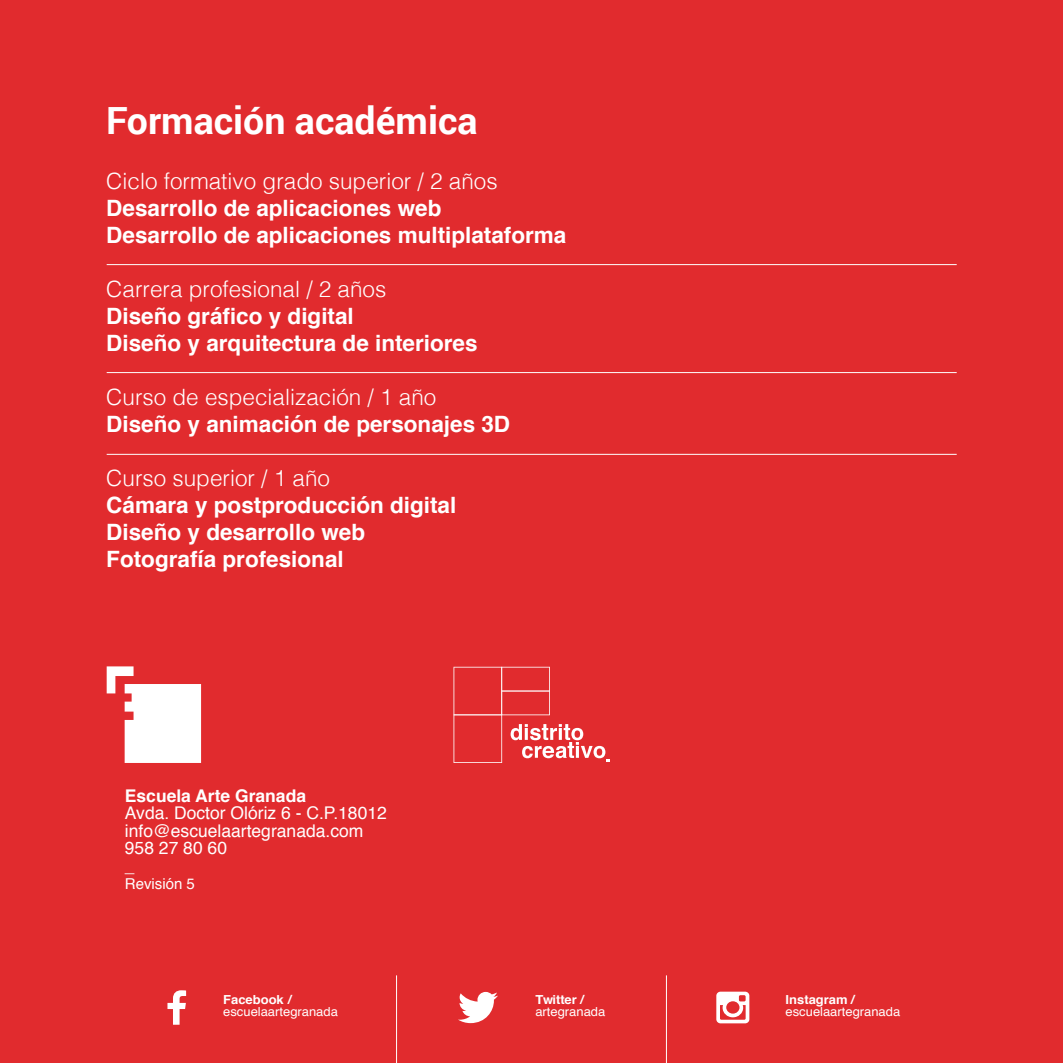
<style>
.page{position:relative;width:1063px;height:1063px;background:#e12b2e}
.page>*{position:absolute;margin:0;border:0;box-sizing:border-box;transform-origin:0 0}
.t1{font:700 37.5px "Roboto";color:#fff}
.t2{font:700 22.5px "Helvetica";color:#fff}
.t3{font:300 22.5px "Helvetica";color:#fff}
.t4{font:17.5px "Helvetica";color:#fff}
.t5{font:700 17.5px "Helvetica";color:#fff}
.t6{font:15px "Helvetica";color:#fff}
.t7{font:12.5px "Helvetica";color:#fff;scale:1.04 1}
.t8{font:700 12.5px "Helvetica";color:#fff;scale:1.04 1}
</style>
<div class="page">
<svg style="left:167px;top:990px;width:19px;height:35px"></svg>
<svg style="left:458px;top:992px;width:40px;height:31px"></svg>
<hr style="left:396px;top:975px;width:1px;height:88px;background:#fff">
<hr style="left:666px;top:975px;width:1px;height:88px;background:#fff">
<svg style="left:716px;top:992px;width:33px;height:31px"></svg>
<hr style="left:107px;top:264px;width:850px;height:1px;background:#fff">
<hr style="left:107px;top:372px;width:850px;height:1px;background:#fff">
<hr style="left:107px;top:454px;width:850px;height:1px;background:#fff">
<svg style="left:107px;top:666px;width:94px;height:97px"></svg>
<svg style="left:454px;top:667px;width:155px;height:96px"></svg>
<p class="t1" style="left:106px;top:94px;width:373px">Formación académica</p>
<p class="t3" style="left:106px;top:162px;width:393px">Ciclo formativo grado superior / 2 años</p>
<p class="t2" style="left:106px;top:190px;width:337px">Desarrollo de aplicaciones web</p>
<p class="t2" style="left:106px;top:217px;width:462px">Desarrollo de aplicaciones multiplataforma</p>
<p class="t3" style="left:106px;top:270px;width:282px">Carrera profesional / 2 años</p>
<p class="t2" style="left:106px;top:298px;width:249px">Diseño gráfico y digital</p>
<p class="t2" style="left:106px;top:325px;width:373px">Diseño y arquitectura de interiores</p>
<p class="t3" style="left:106px;top:378px;width:332px">Curso de especialización / 1 año</p>
<p class="t2" style="left:106px;top:406px;width:405px">Diseño y animación de personajes 3D</p>
<p class="t3" style="left:106px;top:459px;width:225px">Curso superior / 1 año</p>
<p class="t2" style="left:106px;top:487px;width:352px">Cámara y postproducción digital</p>
<p class="t2" style="left:106px;top:514px;width:260px">Diseño y desarrollo web</p>
<p class="t2" style="left:106px;top:541px;width:239px">Fotografía profesional</p>
<p class="t5" style="left:125px;top:781px;width:183px">Escuela Arte Granada</p>
<p class="t4" style="left:125px;top:800px;width:263px">Avda. Doctor Olóriz 6 - C.P.18012</p>
<p class="t4" style="left:125px;top:817px;width:240px">info@escuelaartegranada.com</p>
<p class="t4" style="left:125px;top:835px;width:104px">958 27 80 60</p>
<p class="t4" style="left:125px;top:852px;width:11px">_</p>
<p class="t6" style="left:125px;top:872px;width:72px">Revisión 5</p>
<p class="t8" style="left:223px;top:989px;width:67px">Facebook /</p>
<p class="t7" style="left:223px;top:1002px;width:112px">escuelaartegranada</p>
<p class="t8" style="left:535px;top:989px;width:48px">Twitter /</p>
<p class="t7" style="left:535px;top:1002px;width:69px">artegranada</p>
<p class="t8" style="left:786px;top:989px;width:68px">Instagram /</p>
<p class="t7" style="left:786px;top:1002px;width:112px">escuelaartegranada</p>
</div>
